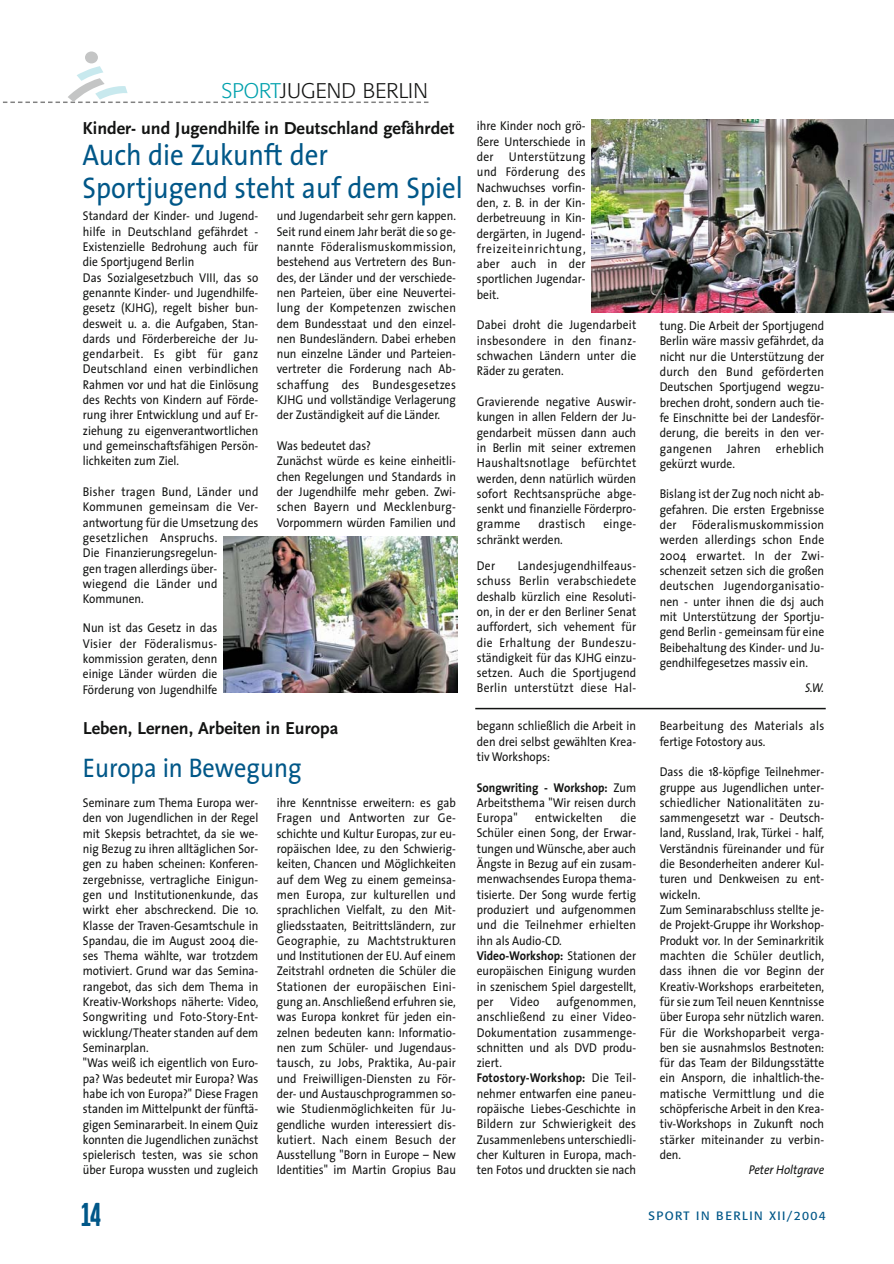
<style>
.page{position:relative;width:894px;height:1264px;background:#fff}
.page>*{position:absolute;margin:0;border:0;box-sizing:border-box;transform-origin:0 0}
.t1{font:700 33px "Garage Gothic";color:#005788}
.t2{font:30px/33px "The Sans";color:#005788;scale:.9 1}
.t3{font:27px "The Sans";color:#005788;scale:.9 1}
.t4{font:300 21px "Formata";color:#131413}
.t5{font:700 18px "Scala Sans";color:#131413}
.t6{font:12.75px/15.3px "The Sans";color:#131413;text-align:justify;scale:.9 1}
.t7{font:12.75px/15.3px "The Sans";letter-spacing:.02em;color:#131413;scale:.9 1}
.t8{font:12.75px "The Sans";letter-spacing:.025em;color:#131413;scale:.9 1}
.t9{font:italic 12.75px "The Sans";color:#131413;scale:.9 1}
.t10{font:12px "Formata";letter-spacing:.115em;color:#005788}
.s1{color:#00a1ad}
.s2{font-weight:700}
</style>
<div class="page">
<div style="left:85px;top:51px;width:13px;height:12px;background:#c4c5c5;border-radius:50%"></div>
<svg style="left:3px;top:66px;width:425px;height:37px"></svg>
<img style="left:223px;top:536px;width:234px;height:156px">
<img style="left:591px;top:119px;width:302px;height:194px">
<hr style="left:475px;top:707px;width:350px;height:2px;background:#131413">
<h3 class="t4" style="left:221px;top:81px;width:208px"><span class="s1">SPORT</span>JUGEND BERLIN</h3>
<h3 class="t5" style="left:83px;top:121px;width:373px">Kinder- und Jugendhilfe in Deutschland gefährdet</h3>
<h2 class="t2" style="left:83px;top:141px;width:424px">Auch die Zukunft der<br>Sportjugend steht auf dem Spiel</h2>
<p class="t6" style="left:83px;top:210px;width:196px;text-align:left">Standard der Kinder- und Jugend&shy;hilfe in Deutschland gefährdet -<br>Existenzielle Bedrohung auch für die Sportjugend Berlin<br>Das Sozialgesetzbuch VIII, das so genannte Kinder- und Jugendhilfe&shy;gesetz (KJHG), regelt bisher bun&shy;desweit u. a. die Aufgaben, Stan&shy;dards und Förderbereiche der Ju&shy;gendarbeit. Es gibt für ganz<br>Deutschland einen verbindlichen<br>Rahmen vor und hat die Einlösung des Rechts von Kindern auf Förde&shy;rung ihrer Entwicklung und auf Er&shy;ziehung zu eigenverantwortlichen und gemeinschaftsfähigen Persön&shy;lichkeiten zum Ziel.</p>
<p class="t6" style="left:83px;top:485px;width:196px;text-align:left">Bisher tragen Bund, Länder und<br>Kommunen gemeinsam die Ver&shy;antwortung für die Umsetzung des gesetzlichen Anspruchs.<br>Die Finanzierungsregelun-<br>gen tragen allerdings über&shy;wiegend die Länder und<br>Kommunen.</p>
<p class="t6" style="left:83px;top:621px;width:151px">Nun ist das Gesetz in das Visier der Föderalismus&shy;kommission geraten, denn einige Länder würden die Förderung von Jugendhilfe</p>
<p class="t6" style="left:277px;top:210px;width:200px">und Jugendarbeit sehr gern kappen.<br>Seit rund einem Jahr berät die so ge&shy;nannte Föderalismuskommission, bestehend aus Vertretern des Bun&shy;des, der Länder und der verschiede&shy;nen Parteien, über eine Neuvertei&shy;lung der Kompetenzen zwischen dem Bundesstaat und den einzel&shy;nen Bundesländern. Dabei erheben nun einzelne Länder und Parteien&shy;vertreter die Forderung nach Ab&shy;schaffung des Bundesgesetzes KJHG und vollständige Verlagerung der Zuständigkeit auf die Länder.</p>
<p class="t6" style="left:277px;top:439px;width:200px;text-align:left">Was bedeutet das?<br>Zunächst würde es keine einheitli&shy;chen Regelungen und Standards in der Jugendhilfe mehr geben. Zwi&shy;schen Bayern und Mecklenburg-<br>Vorpommern würden Familien und</p>
<h3 class="t5" style="left:83px;top:721px;width:257px">Leben, Lernen, Arbeiten in Europa</h3>
<h3 class="t3" style="left:83px;top:757px;width:244px">Europa in Bewegung</h3>
<p class="t6" style="left:83px;top:796px;width:196px;text-align:left">Seminare zum Thema Europa wer&shy;den von Jugendlichen in der Regel mit Skepsis betrachtet, da sie we&shy;nig Bezug zu ihren alltäglichen Sor&shy;gen zu haben scheinen: Konferen&shy;zergebnisse, vertragliche Einigun&shy;gen und Institutionenkunde, das wirkt eher abschreckend. Die 10.<br>Klasse der Traven-Gesamtschule in Spandau, die im August 2004 die&shy;ses Thema wählte, war trotzdem motiviert. Grund war das Semina&shy;rangebot, das sich dem Thema in Kreativ-Workshops näherte: Video, Songwriting und Foto-Story-Ent&shy;wicklung/Theater standen auf dem Seminarplan.<br>"Was weiß ich eigentlich von Euro&shy;pa? Was bedeutet mir Europa? Was habe ich von Europa?" Diese Fragen standen im Mittelpunkt der fünftä&shy;gigen Seminararbeit. In einem Quiz konnten die Jugendlichen zunächst spielerisch testen, was sie schon über Europa wussten und zugleich</p>
<p class="t6" style="left:277px;top:796px;width:200px">ihre Kenntnisse erweitern: es gab Fragen und Antworten zur Ge&shy;schichte und Kultur Europas, zur eu&shy;ropäischen Idee, zu den Schwierig&shy;keiten, Chancen und Möglichkeiten auf dem Weg zu einem gemeinsa&shy;men Europa, zur kulturellen und sprachlichen Vielfalt, zu den Mit&shy;gliedsstaaten, Beitrittsländern, zur Geographie, zu Machtstrukturen und Institutionen der EU. Auf einem Zeitstrahl ordneten die Schüler die Stationen der europäischen Eini&shy;gung an. Anschließend erfuhren sie, was Europa konkret für jeden ein&shy;zelnen bedeuten kann: Informatio&shy;nen zum Schüler- und Jugendaus&shy;tausch, zu Jobs, Praktika, Au-pair und Freiwilligen-Diensten zu För&shy;der- und Austauschprogrammen so&shy;wie Studienmöglichkeiten für Ju&shy;gendliche wurden interessiert dis&shy;kutiert. Nach einem Besuch der Ausstellung "Born in Europe – New Identities" im Martin Gropius Bau</p>
<h1 class="t1" style="left:81px;top:1195px;width:22px">14</h1>
<p class="t6" style="left:476px;top:120px;width:122px">ihre Kinder noch grö&shy;ßere Unterschiede in der Unterstützung und Förderung des Nachwuchses vorfin&shy;den, z. B. in der Kin&shy;derbetreuung in Kin&shy;dergärten, in Jugend&shy;freizeiteinrichtung, aber auch in der sportlichen Jugendar&shy;beit.</p>
<p class="t6" style="left:476px;top:318px;width:178px">Dabei droht die Jugendarbeit insbesondere in den finanz&shy;schwachen Ländern unter die Räder zu geraten.</p>
<p class="t6" style="left:476px;top:395px;width:178px">Gravierende negative Auswir&shy;kungen in allen Feldern der Ju&shy;gendarbeit müssen dann auch in Berlin mit seiner extremen Haushaltsnotlage befürchtet werden, denn natürlich würden sofort Rechtsansprüche abge&shy;senkt und finanzielle Förderpro&shy;gramme</p>
<p class="t8" style="left:538px;top:519px;width:54px">drastisch</p>
<p class="t6" style="left:603px;top:517px;width:38px">einge-</p>
<p class="t6" style="left:476px;top:527px;width:97px;line-height:26.2px">schränkt werden.<br>Der</p>
<p class="t6" style="left:476px;top:559px;width:178px;text-indent:41px">Landesjugendhilfeaus&shy;schuss Berlin verabschiedete deshalb kürzlich eine Resoluti&shy;on, in der er den Berliner Senat auffordert, sich vehement für die Erhaltung der Bundeszu&shy;ständigkeit für das KJHG einzu&shy;setzen. Auch die Sportjugend Berlin unterstützt diese Hal-</p>
<p class="t6" style="left:476px;top:719px;width:178px">begann schließlich die Arbeit in den drei selbst gewählten Krea&shy;tiv Workshops:</p>
<p class="t6" style="left:476px;top:780px;width:178px"><span class="s2">Songwriting - Workshop:</span> Zum Arbeitsthema "Wir reisen durch Europa"</p>
<p class="t6" style="left:476px;top:811px;width:178px;text-align:left;text-indent:144px">die<br>Schüler einen Song, der Erwar&shy;tungen und Wünsche, aber auch<br>Ängste in Bezug auf ein zusam&shy;menwachsendes Europa thema&shy;tisierte. Der Song wurde fertig produziert und aufgenommen und die Teilnehmer erhielten ihn als Audio-CD.<br><span class="s2">Video-Workshop:</span> Stationen der europäischen Einigung wurden in szenischem Spiel dargestellt, per</p>
<p class="t8" style="left:535px;top:812px;width:77px">entwickelten</p>
<p class="t6" style="left:476px;top:995px;width:178px;text-align:left;text-indent:79px">aufgenommen, anschließend zu einer Video-<br>Dokumentation zusammenge&shy;schnitten und als DVD produ&shy;ziert.<br><span class="s2">Fotostory-Workshop:</span> Die Teil&shy;nehmer entwarfen eine paneu&shy;ropäische Liebes-Geschichte in<br>Bildern zur Schwierigkeit des<br>Zusammenlebens unterschiedli&shy;cher Kulturen in Europa, mach&shy;ten Fotos und druckten sie nach</p>
<p class="t6" style="left:510px;top:995px;width:34px">Video</p>
<p class="t6" style="left:659px;top:319px;width:184px">tung. Die Arbeit der Sportjugend Berlin wäre massiv gefährdet, da nicht nur die Unterstützung der durch den Bund geförderten Deutschen Sportjugend wegzu&shy;brechen droht, sondern auch tie&shy;fe Einschnitte bei der Landesför&shy;derung, die bereits in den ver&shy;gangenen Jahren erheblich gekürzt wurde.</p>
<p class="t6" style="left:659px;top:487px;width:184px">Bislang ist der Zug noch nicht ab&shy;gefahren. Die ersten Ergebnisse der Föderalismuskommission werden allerdings schon Ende 2004 erwartet. In der Zwi&shy;schenzeit setzen sich die großen deutschen Jugendorganisatio&shy;nen - unter ihnen die dsj auch mit Unterstützung der Sportju&shy;gend Berlin - gemeinsam für eine Beibehaltung des Kinder- und Ju&shy;gendhilfegesetzes massiv ein.</p>
<p class="t9" style="left:804px;top:679px;width:23px">S.W.</p>
<p class="t7" style="left:659px;top:719px;width:184px">Bearbeitung des Materials als fertige Fotostory aus.</p>
<p class="t6" style="left:659px;top:765px;width:184px;text-align:left">Dass die 18-köpfige Teilnehmer&shy;gruppe aus Jugendlichen unter&shy;schiedlicher Nationalitäten zu&shy;sammengesetzt war - Deutsch&shy;land, Russland, Irak, Türkei - half,<br>Verständnis füreinander und für die Besonderheiten anderer Kul&shy;turen und Denkweisen zu ent&shy;wickeln.<br>Zum Seminarabschluss stellte je&shy;de Projekt-Gruppe ihr Workshop-<br>Produkt vor. In der Seminarkritik machten die Schüler deutlich, dass ihnen die vor Beginn der<br>Kreativ-Workshops erarbeiteten, für sie zum Teil neuen Kenntnisse über Europa sehr nützlich waren.<br>Für die Workshoparbeit verga&shy;ben sie ausnahmslos Bestnoten: für das Team der Bildungsstätte ein Ansporn, die inhaltlich-the&shy;matische Vermittlung und die schöpferische Arbeit in den Krea&shy;tiv-Workshops in Zukunft noch stärker miteinander zu verbin&shy;den.</p>
<p class="t9" style="left:748px;top:1162px;width:85px">Peter Holtgrave</p>
<p class="t10" style="left:648px;top:1210px;width:179px">SPORT IN BERLIN XII/2004</p>
</div>
